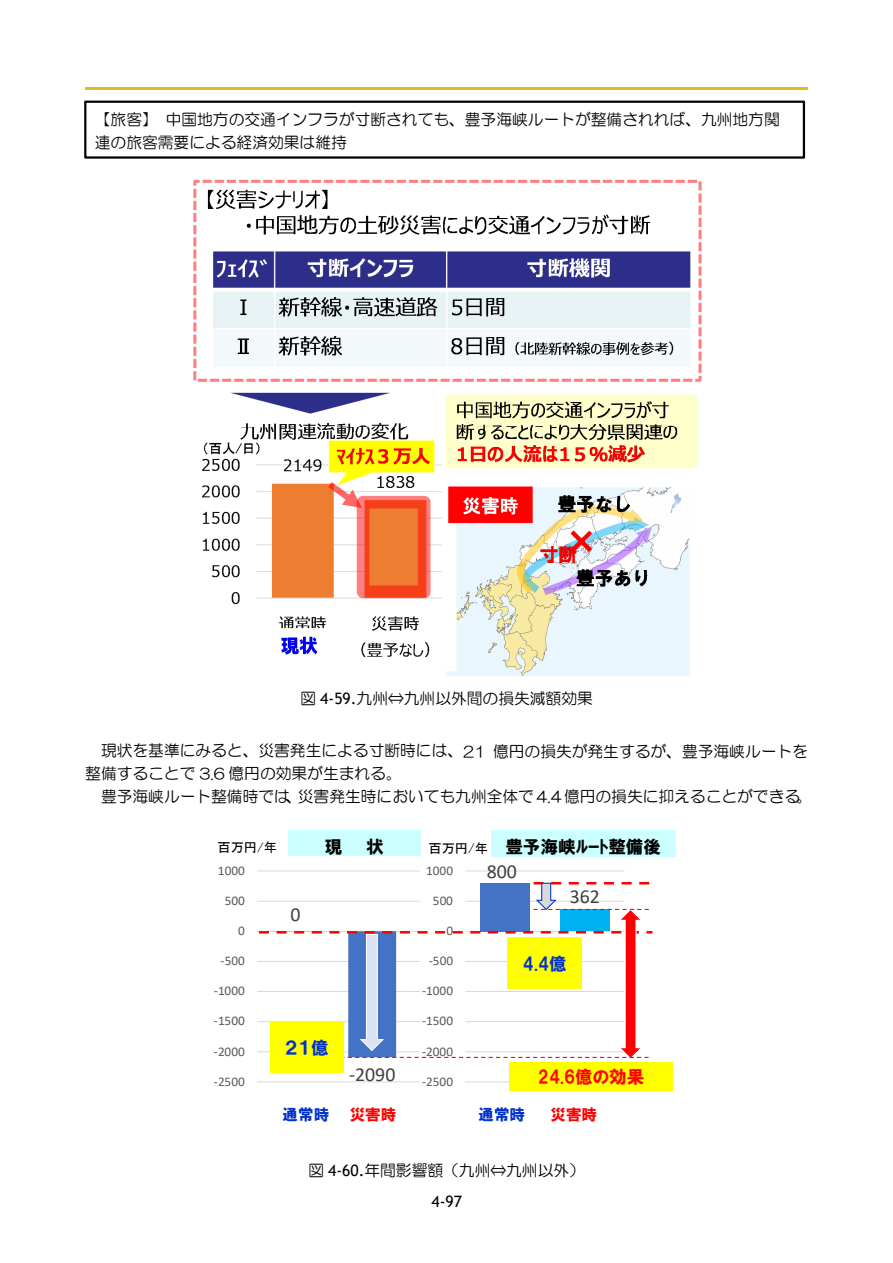
<style>
.page{position:relative;width:893px;height:1263px;background:#fff}
.page>*{position:absolute;margin:0;border:0;box-sizing:border-box;transform-origin:0 0}
.t1{font:19.8px "Calibri";color:#404040}
.t2{font:17.55px "HGP Soei Kakugothic UB";color:#000}
.t3{font:17.55px "HGP Soei Kakugothic UB";color:#f00}
.t4{font:17.55px "HGP Soei Kakugothic UB";color:#03c}
.t5{font:15.75px/22.5px "HG Maru Gothic MPRO";color:#000}
.t6{font:15.75px "Trebuchet MS";color:#000}
.t7{font:15.45px "HGS Soei Kakugothic UB";color:#03c}
.t8{font:15.45px "HGS Soei Kakugothic UB";color:#f00}
.t9{font:13.2px "Calibri";letter-spacing:.005em;color:#595959}
.t10{font:13.2px "MS P Gothic";color:#000}
.s1{font-family:"Trebuchet MS"}
.s2{font-size:15px}
.s3{font-family:"MS P Gothic";font-size:13.2px}
</style>
<div class="page">
<hr style="left:85px;top:87px;width:723px;height:2px;background:#e6b91e">
<img style="left:193px;top:180px;width:509px;height:496px">
<hr style="left:257px;top:1081px;width:230px;height:1px;background:#d9d9d9">
<hr style="left:257px;top:1051px;width:230px;height:1px;background:#d9d9d9">
<hr style="left:257px;top:1021px;width:230px;height:1px;background:#d9d9d9">
<hr style="left:257px;top:991px;width:230px;height:1px;background:#d9d9d9">
<hr style="left:257px;top:961px;width:230px;height:1px;background:#d9d9d9">
<hr style="left:257px;top:931px;width:230px;height:1px;background:#d9d9d9">
<hr style="left:257px;top:901px;width:230px;height:1px;background:#d9d9d9">
<hr style="left:257px;top:870px;width:230px;height:1px;background:#d9d9d9">
<div style="left:420px;top:827px;width:204px;height:267px;background:#fff"></div>
<hr style="left:465px;top:1081px;width:159px;height:1px;background:#d9d9d9">
<hr style="left:465px;top:870px;width:159px;height:1px;background:#d9d9d9">
<div style="left:288px;top:831px;width:132px;height:25px;background:#cff"></div>
<div style="left:491px;top:831px;width:184px;height:26px;background:#cff"></div>
<div style="left:270px;top:1022px;width:74px;height:51px;background:#ff0"></div>
<div style="left:509px;top:1062px;width:164px;height:29px;background:#ff0"></div>
<svg style="left:259px;top:882px;width:393px;height:176px"></svg>
<svg style="left:84px;top:101px;width:721px;height:58px"></svg>
<p class="t5" style="left:95px;top:108px;width:686px">【旅客】中国地方の交通インフラが寸断されても、豊予海峡ルートが整備されれば、九州地方関連の旅客需要による経済効果は維持</p>
<p class="t5" style="left:301px;top:687px;width:294px">図 <span class="s1">4-59.</span>九州⇔九州以外間の損失減額効果</p>
<p class="t5" style="left:85px;top:739px;width:724px;text-indent:16px">現状を基準にみると、災害発生による寸断時には、<span class="s2">21</span> 億円の損失が発生するが、豊予海峡ルートを整備することで <span class="s2">3.6</span> 億円の効果が生まれる。</p>
<p class="t5" style="left:101px;top:784px;width:713px">豊予海峡ルート整備時では、災害発生時においても九州全体で <span class="s2">4.4</span>億円の損失に抑えることができる。</p>
<p class="t10" style="left:217px;top:840px;width:61px">百万円/年</p>
<p class="t2" style="left:325px;top:838px;width:19px">現</p>
<p class="t2" style="left:366px;top:838px;width:19px">状</p>
<p class="t2" style="left:428px;top:838px;width:234px"><span class="s3">百万円/年</span> 豊予海峡ﾙｰﾄ整備後</p>
<p class="t9" style="left:218px;top:861px;width:28px">1000</p>
<p class="t9" style="left:426px;top:861px;width:28px">1000</p>
<p class="t1" style="left:487px;top:858px;width:32px">800</p>
<p class="t9" style="left:225px;top:891px;width:22px">500</p>
<p class="t1" style="left:434px;top:879px;width:32px">362</p>
<p class="t9" style="left:433px;top:891px;width:22px">500</p>
<p class="t1" style="left:570px;top:883px;width:32px">362</p>
<p class="t1" style="left:290px;top:901px;width:12px">0</p>
<p class="t9" style="left:238px;top:921px;width:8px">0</p>
<p class="t9" style="left:446px;top:921px;width:8px">0</p>
<p class="t9" style="left:221px;top:952px;width:26px">-500</p>
<p class="t9" style="left:429px;top:952px;width:26px">-500</p>
<p class="t4" style="left:523px;top:955px;width:45px">4.4億</p>
<p class="t9" style="left:214px;top:982px;width:32px">-1000</p>
<p class="t9" style="left:422px;top:982px;width:32px">-1000</p>
<p class="t9" style="left:214px;top:1012px;width:32px">-1500</p>
<p class="t9" style="left:422px;top:1012px;width:32px">-1500</p>
<p class="t9" style="left:214px;top:1042px;width:32px">-2000</p>
<p class="t4" style="left:285px;top:1039px;width:46px">２１億</p>
<p class="t9" style="left:422px;top:1042px;width:32px">-2000</p>
<p class="t9" style="left:214px;top:1072px;width:32px">-2500</p>
<p class="t1" style="left:349px;top:1061px;width:48px">-2090</p>
<p class="t9" style="left:422px;top:1072px;width:32px">-2500</p>
<p class="t3" style="left:538px;top:1068px;width:108px">24.6億の効果</p>
<p class="t7" style="left:283px;top:1107px;width:48px">通常時</p>
<p class="t8" style="left:350px;top:1107px;width:48px">災害時</p>
<p class="t7" style="left:478px;top:1107px;width:48px">通常時</p>
<p class="t8" style="left:550px;top:1107px;width:48px">災害時</p>
<p class="t5" style="left:308px;top:1159px;width:278px">図 <span class="s1">4-60.</span>年間影響額（九州⇔九州以外）</p>
<p class="t6" style="left:431px;top:1192px;width:32px">4-97</p>
</div>
